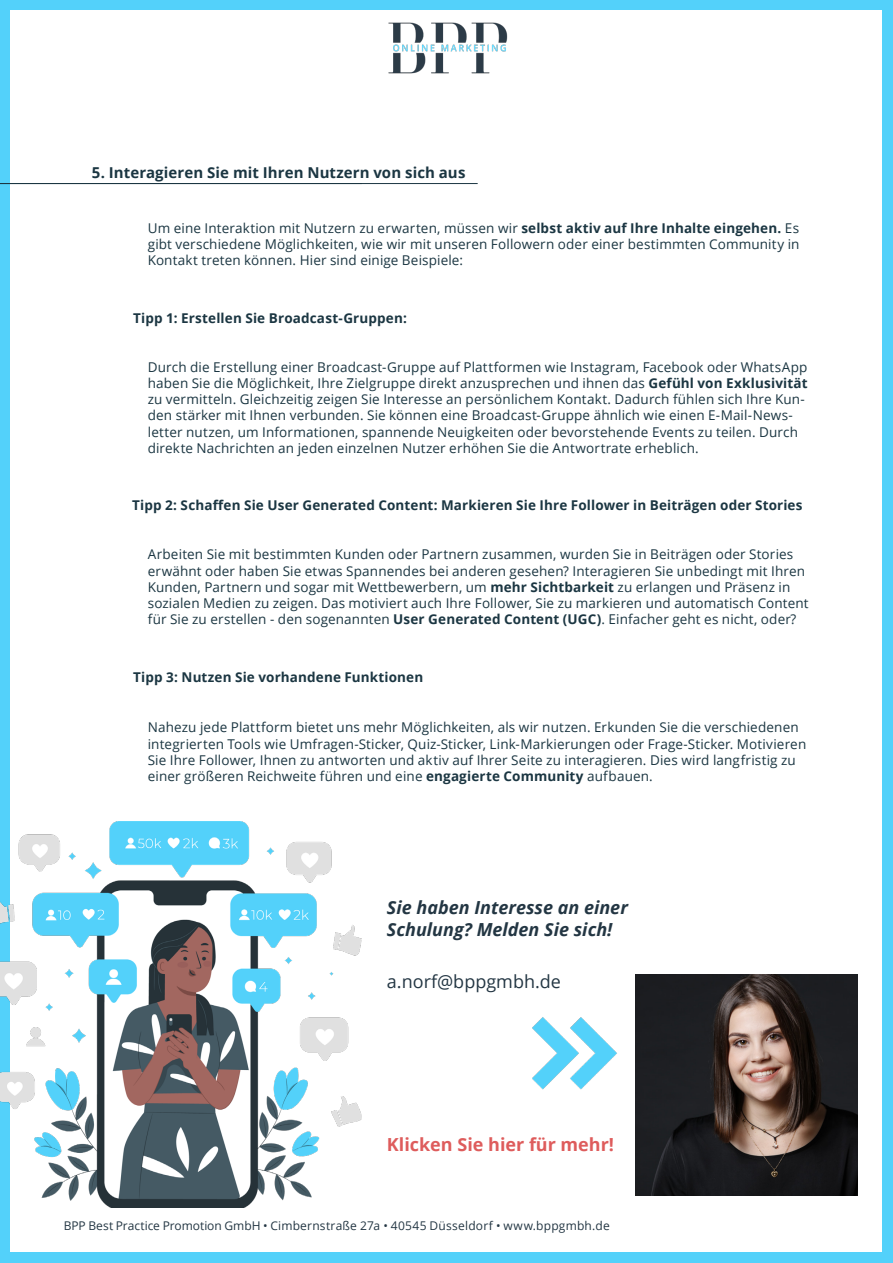
<style>
.page{position:relative;width:893px;height:1263px;background:#53d1fa}
.page>*{position:absolute;margin:0;border:0;box-sizing:border-box;transform-origin:0 0}
.t1{font:italic 700 18px/21.6px "Open Sans";color:#233643}
.t2{font:700 18px "Open Sans";color:#de5c5c}
.t3{font:18px "Open Sans";color:#233643}
.t4{font:700 15px "Open Sans";letter-spacing:.005em;color:#1b3642}
.t5{font:13.5px/16.2px "Open Sans";letter-spacing:.01em;color:#1b3642}
.t6{font:700 13.5px "Open Sans";letter-spacing:.01em;color:#1b3642}
.t7{font:12px "Open Sans";letter-spacing:.015em;color:#233643}
.s1{font-weight:700}
</style>
<div class="page">
<div style="left:11px;top:11px;width:871px;height:1241px;background:#fff"></div>
<img style="left:388px;top:22px;width:120px;height:52px">
<hr style="left:0;top:183px;width:478px;height:1px;background:#1b3642">
<img style="left:0;top:821px;width:361px;height:387px">
<img style="left:636px;top:974px;width:221px;height:222px">
<img style="left:532px;top:1017px;width:85px;height:73px">
<p class="t4" style="left:92px;top:162px;width:375px">5. Interagieren Sie mit Ihren Nutzern von sich aus</p>
<p class="t5" style="left:148px;top:219px;width:653px;text-align:justify">Um eine Interaktion mit Nutzern zu erwarten, müssen wir <span class="s1">selbst aktiv auf Ihre Inhalte eingehen.</span> Es gibt verschiedene Möglichkeiten, wie wir mit unseren Followern oder einer bestimmten Community in Kontakt treten können. Hier sind einige Beispiele:</p>
<p class="t6" style="left:133px;top:308px;width:275px">Tipp 1: Erstellen Sie Broadcast-Gruppen:</p>
<p class="t5" style="left:148px;top:358px;width:661px">Durch die Erstellung einer Broadcast-Gruppe auf Plattformen wie Instagram, Facebook oder WhatsApp haben Sie die Möglichkeit, Ihre Zielgruppe direkt anzusprechen und ihnen das <span class="s1">Gefühl von Exklusivität </span>zu vermitteln. Gleichzeitig zeigen Sie Interesse an persönlichem Kontakt. Dadurch fühlen sich Ihre Kun&shy;den stärker mit Ihnen verbunden. Sie können eine Broadcast-Gruppe ähnlich wie einen E-Mail-News&shy;letter nutzen, um Informationen, spannende Neuigkeiten oder bevorstehende Events zu teilen. Durch direkte Nachrichten an jeden einzelnen Nutzer erhöhen Sie die Antwortrate erheblich.</p>
<p class="t6" style="left:132px;top:496px;width:672px">Tipp 2: Schaffen Sie User Generated Content: Markieren Sie Ihre Follower in Beiträgen oder Stories</p>
<p class="t5" style="left:148px;top:546px;width:662px">Arbeiten Sie mit bestimmten Kunden oder Partnern zusammen, wurden Sie in Beiträgen oder Stories erwähnt oder haben Sie etwas Spannendes bei anderen gesehen? Interagieren Sie unbedingt mit Ihren Kunden, Partnern und sogar mit Wettbewerbern, um <span class="s1">mehr Sichtbarkeit</span> zu erlangen und Präsenz in sozialen Medien zu zeigen. Das motiviert auch Ihre Follower, Sie zu markieren und automatisch Content für Sie zu erstellen - den sogenannten <span class="s1">User Generated Content (UGC)</span>. Einfacher geht es nicht, oder?</p>
<p class="t6" style="left:133px;top:667px;width:291px">Tipp 3: Nutzen Sie vorhandene Funktionen</p>
<p class="t5" style="left:148px;top:719px;width:660px">Nahezu jede Plattform bietet uns mehr Möglichkeiten, als wir nutzen. Erkunden Sie die verschiedenen integrierten Tools wie Umfragen-Sticker, Quiz-Sticker, Link-Markierungen oder Frage-Sticker. Motivieren Sie Ihre Follower, Ihnen zu antworten und aktiv auf Ihrer Seite zu interagieren. Dies wird langfristig zu einer größeren Reichweite führen und eine <span class="s1">engagierte Community</span> aufbauen.</p>
<h1 class="t1" style="left:387px;top:896px;width:242px">Sie haben Interesse an einer<br>Schulung? Melden Sie sich!</h1>
<h1 class="t3" style="left:387px;top:969px;width:176px">a.norf@bppgmbh.de</h1>
<h1 class="t2" style="left:387px;top:1131px;width:229px">Klicken Sie hier für mehr!</h1>
<p class="t7" style="left:64px;top:1217px;width:547px">BPP Best Practice Promotion GmbH • Cimbernstraße 27a • 40545 Düsseldorf • www.bppgmbh.de</p>
</div>
